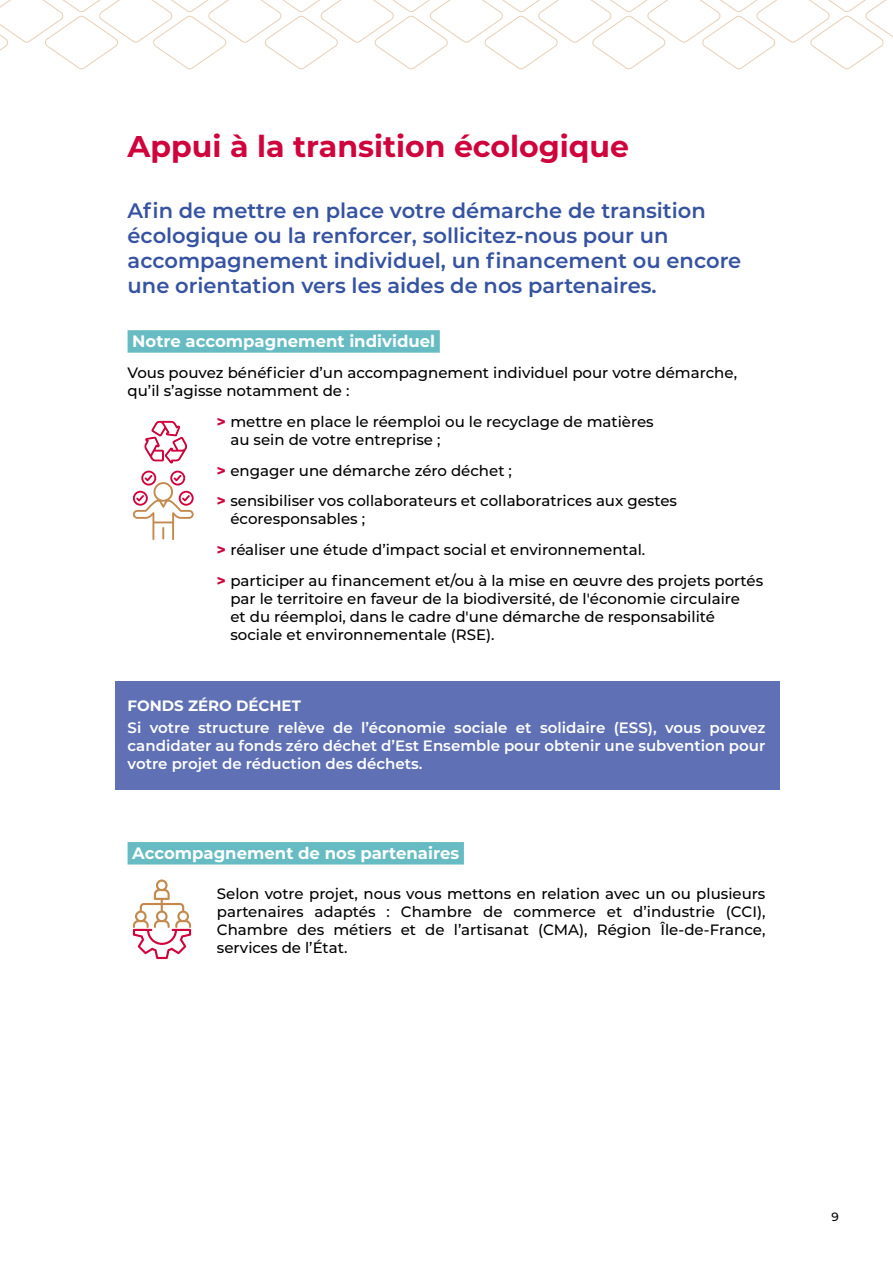
<style>
.page{position:relative;width:893px;height:1263px;background:#fff}
.page>*{position:absolute;margin:0;border:0;box-sizing:border-box;transform-origin:0 0}
.t1{font:700 30px "Montserrat";color:#d0043c}
.t2{font:600 21px/25.2px "Montserrat";color:#3653a1}
.t3{font:700 16.5px "Montserrat";color:#fff}
.t4{font:500 15px/18px "Montserrat";color:#000}
.t5{font:600 15px/18px "Montserrat";color:#fff;text-align:justify}
.t6{font:700 15px "Montserrat";color:#fff}
.t7{font:500 12px "Montserrat";color:#000}
.s1{font-weight:800;color:#d0043c}
</style>
<div class="page">
<svg style="left:0;top:0;width:893px;height:70px"></svg>
<div style="left:115px;top:681px;width:664px;height:108px;background:#5f70b4"></div>
<svg style="left:133px;top:471px;width:61px;height:69px"></svg>
<svg style="left:144px;top:420px;width:43px;height:44px"></svg>
<div style="left:128px;top:330px;width:312px;height:23px;background:#67bcc4"></div>
<div style="left:128px;top:842px;width:336px;height:22px;background:#67bcc4"></div>
<svg style="left:133px;top:879px;width:58px;height:80px"></svg>
<h1 class="t1" style="left:128px;top:124px;width:503px">Appui à la transition écologique</h1>
<h2 class="t2" style="left:128px;top:197px;width:615px">Afin de mettre en place votre démarche de transition écologique ou la renforcer, sollicitez-nous pour un accompagnement individuel, un financement ou encore une orientation vers les aides de nos partenaires.</h2>
<p class="t3" style="left:132px;top:330px;width:304px">Notre accompagnement individuel</p>
<p class="t4" style="left:128px;top:363px;width:611px">Vous pouvez bénéficier d’un accompagnement individuel pour votre démarche, qu’il s’agisse notamment de :</p>
<p class="t4" style="left:230px;top:412px;width:425px;text-indent:-14px"><span class="s1">&gt;</span> mettre en place le réemploi ou le recyclage de matières au sein de votre entreprise ;</p>
<p class="t4" style="left:217px;top:454px;width:462px;line-height:30.8px"><span class="s1">&gt;</span> engager une démarche zéro déchet ;<br><span class="s1">&gt;</span> sensibiliser vos collaborateurs et collaboratrices aux gestes</p>
<p class="t4" style="left:217px;top:503px;width:548px;line-height:30.8px;text-indent:14px">écoresponsables ;<br><span class="s1">&gt;</span> réaliser une étude d’impact social et environnemental.<br><span class="s1">&gt;</span> participer au financement et/ou à la mise en œuvre des projets portés</p>
<p class="t4" style="left:230px;top:589px;width:511px">par le territoire en faveur de la biodiversité, de l'économie circulaire et du réemploi, dans le cadre d'une démarche de responsabilité sociale et environnementale (RSE).</p>
<p class="t6" style="left:128px;top:695px;width:175px">FONDS ZÉRO DÉCHET</p>
<p class="t5" style="left:128px;top:718px;width:639px">Si votre structure relève de l’économie sociale et solidaire (ESS), vous pouvez candidater au fonds zéro déchet d’Est Ensemble pour obtenir une subvention pour votre projet de réduction des déchets.</p>
<p class="t3" style="left:132px;top:841px;width:328px">Accompagnement de nos partenaires</p>
<p class="t4" style="left:217px;top:884px;width:550px;text-align:justify">Selon votre projet, nous vous mettons en relation avec un ou plusieurs partenaires adaptés : Chambre de commerce et d’industrie (CCI), Chambre des métiers et de l’artisanat (CMA), Région Île-de-France, services de l’État.</p>
<p class="t7" style="left:832px;top:1208px;width:9px">9</p>
</div>
